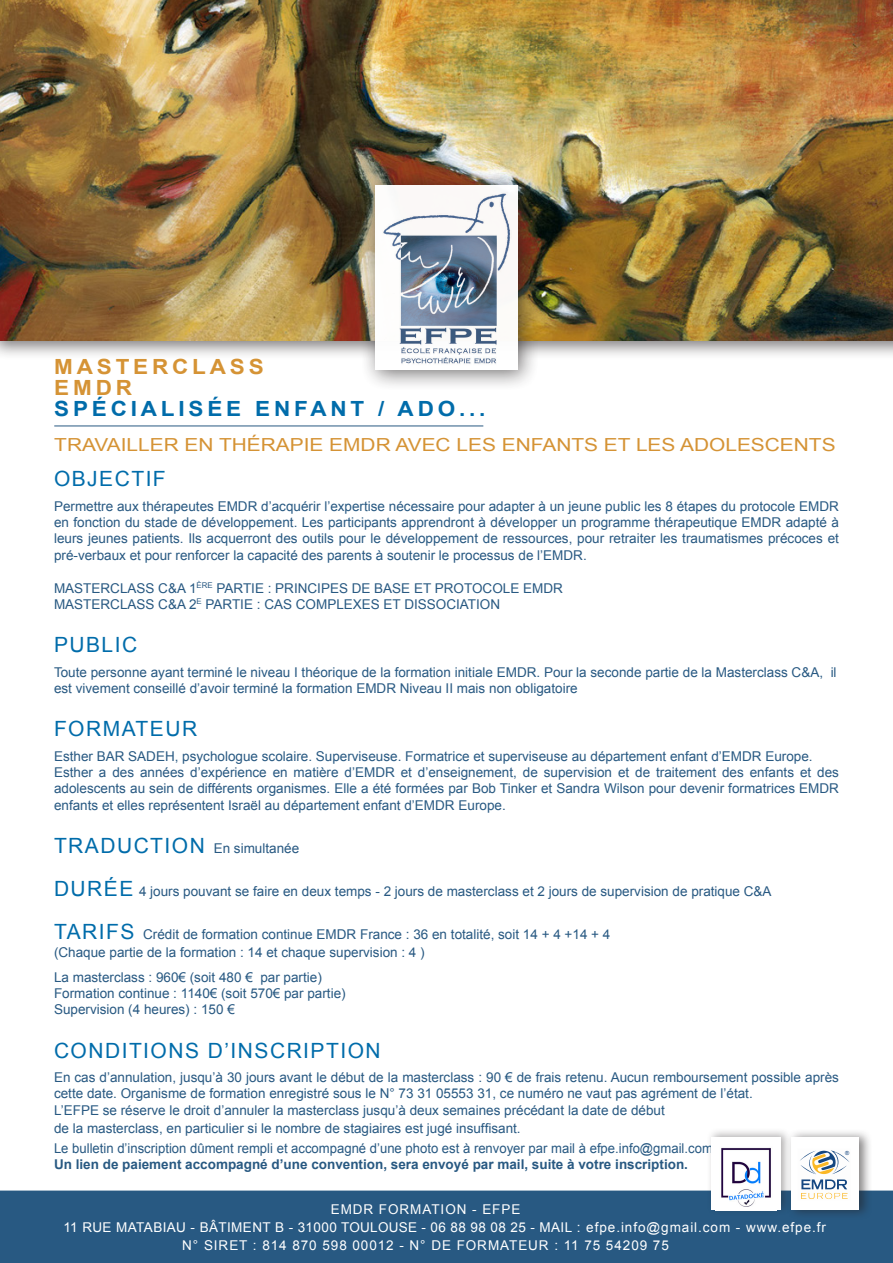
<style>
.page{position:relative;width:893px;height:1263px;background:#fff}
.page>*{position:absolute;margin:0;border:0;box-sizing:border-box;transform-origin:0 0}
.sous_titre{font:21px "Arial";letter-spacing:.07em;color:#006caa}
.titre{font:700 20.85px "Arial";letter-spacing:.17em;color:#006caa;scale:1.08 1}
.titre-2{font:700 20.85px "Arial";letter-spacing:.17em;color:#d59335;scale:1.08 1}
.sous_titre-2{font:18px "Arial";color:#d59335;scale:1.16 1}
.TEXTE-OK{font:13.5px/16.2px "Arial";color:#285982;text-align:justify}
.sous_titre-3{font:13.5px/16.2px "Arial";color:#285982;text-align:justify}
.texteblanc{font:13.5px "Arial";letter-spacing:.03em;color:#fff}
.TEXTE-OK-2{font:700 13.5px "Arial";color:#285982}
.texteblanc-2{font:13.5px "Arial";letter-spacing:.07em;color:#fff}
.t1{font:5.55px "Arial";color:#154781}
.s1{font-size:21px;color:#006caa}
</style>
<div class="page">
<div style="left:0;top:0;width:893px;height:360px;background:#231f20;opacity:.57"></div>
<img style="left:0;top:0;width:893px;height:340px">
<div style="left:0;top:1191px;width:893px;height:72px;background:#285982"></div>
<div style="left:360px;top:169px;width:180px;height:223px;background:#231f20;opacity:.64"></div>
<div style="left:376px;top:185px;width:142px;height:185px;background:#fff"></div>
<img style="left:383px;top:192px;width:129px;height:172px">
<hr style="left:54px;top:426px;width:429px;height:1px;background:#285982">
<div style="left:787px;top:1129px;width:86px;height:91px;background:#231f20;opacity:.55"></div>
<div style="left:792px;top:1138px;width:67px;height:72px;background:#fff"></div>
<svg style="left:800px;top:1150px;width:50px;height:49px"></svg>
<div style="left:707px;top:1127px;width:85px;height:88px;background:#231f20;opacity:.36"></div>
<div style="left:711px;top:1138px;width:70px;height:72px;background:#fff"></div>
<img style="left:721px;top:1147px;width:50px;height:60px">
<p class="titre-2" style="left:54px;top:353px;width:195px">MASTERCLASS</p>
<p class="titre-2" style="left:54px;top:374px;width:73px">EMDR</p>
<p class="titre" style="left:54px;top:395px;width:401px">SPÉCIALISÉE ENFANT / ADO...</p>
<p class="sous_titre-2" style="left:54px;top:432px;width:675px">TRAVAILLER EN THÉRAPIE EMDR AVEC LES ENFANTS ET LES ADOLESCENTS</p>
<p class="sous_titre" style="left:54px;top:465px;width:113px">OBJECTIF</p>
<p class="sous_titre-3" style="left:54px;top:498px;width:786px">Permettre aux thérapeutes EMDR d’acquérir l’expertise nécessaire pour adapter à un jeune public les 8 étapes du protocole EMDR en fonction du stade de développement. Les participants apprendront à développer un programme thérapeutique EMDR adapté à leurs jeunes patients. Ils acquerront des outils pour le développement de ressources, pour retraiter les traumatismes précoces et pré-verbaux et pour renforcer la capacité des parents à soutenir le processus de l’EMDR.</p>
<p class="TEXTE-OK" style="left:54px;top:580px;width:510px">MASTERCLASS C&amp;A 1<sup>ÈRE</sup> PARTIE : PRINCIPES DE BASE ET PROTOCOLE EMDR</p>
<p class="TEXTE-OK" style="left:54px;top:596px;width:448px">MASTERCLASS C&amp;A 2<sup>E</sup> PARTIE : CAS COMPLEXES ET DISSOCIATION</p>
<p class="sous_titre" style="left:54px;top:631px;width:85px">PUBLIC</p>
<p class="sous_titre-3" style="left:54px;top:664px;width:784px">Toute personne ayant terminé le niveau I théorique de la formation initiale EMDR. Pour la seconde partie de la Masterclass C&amp;A, il est vivement conseillé d’avoir terminé la formation EMDR Niveau II mais non obligatoire</p>
<p class="sous_titre" style="left:54px;top:715px;width:145px">FORMATEUR</p>
<p class="TEXTE-OK" style="left:54px;top:748px;width:760px">Esther BAR SADEH, psychologue scolaire. Superviseuse. Formatrice et superviseuse au département enfant d’EMDR Europe.</p>
<p class="TEXTE-OK" style="left:54px;top:764px;width:786px">Esther a des années d’expérience en matière d’EMDR et d’enseignement, de supervision et de traitement des enfants et des adolescents au sein de différents organismes. Elle a été formées par Bob Tinker et Sandra Wilson pour devenir formatrices EMDR enfants et elles représentent Israël au département enfant d’EMDR Europe.</p>
<p class="sous_titre-3" style="left:54px;top:840px;width:247px"><span class="s1">TRADUCTION</span> En simultanée</p>
<p class="sous_titre-3" style="left:54px;top:883px;width:719px"><span class="s1">DURÉE</span> 4 jours pouvant se faire en deux temps - 2 jours de masterclass et 2 jours de supervision de pratique C&amp;A</p>
<p class="sous_titre-3" style="left:54px;top:926px;width:558px"><span class="s1">TARIFS</span> Crédit de formation continue EMDR France : 36 en totalité, soit 14 + 4 +14 + 4</p>
<p class="sous_titre-3" style="left:54px;top:944px;width:372px">(Chaque partie de la formation : 14 et chaque supervision : 4 )</p>
<p class="sous_titre-3" style="left:54px;top:969px;width:269px">La masterclass : 960€ (soit 480 € par partie)</p>
<p class="sous_titre-3" style="left:54px;top:985px;width:293px">Formation continue : 1140€ (soit 570€ par partie)</p>
<p class="sous_titre-3" style="left:54px;top:1002px;width:182px">Supervision (4 heures) : 150 €</p>
<p class="sous_titre" style="left:54px;top:1036px;width:328px">CONDITIONS D’INSCRIPTION</p>
<p class="TEXTE-OK" style="left:54px;top:1069px;width:786px">En cas d’annulation, jusqu’à 30 jours avant le début de la masterclass : 90 € de frais retenu. Aucun remboursement possible après cette date. Organisme de formation enregistré sous le N° 73 31 05553 31, ce numéro ne vaut pas agrément de l’état.</p>
<p class="TEXTE-OK" style="left:54px;top:1102px;width:612px">L’EFPE se réserve le droit d’annuler la masterclass jusqu’à deux semaines précédant la date de début</p>
<p class="TEXTE-OK" style="left:54px;top:1120px;width:468px">de la masterclass, en particulier si le nombre de stagiaires est jugé insuffisant.</p>
<p class="TEXTE-OK" style="left:54px;top:1140px;width:660px">Le bulletin d’inscription dûment rempli et accompagné d’une photo est à renvoyer par mail à efpe.info@gmail.com</p>
<p class="TEXTE-OK-2" style="left:54px;top:1156px;width:635px">Un lien de paiement accompagné d’une convention, sera envoyé par mail, suite à votre inscription.</p>
<p class="t1" style="left:845px;top:1149px;width:6px">®</p>
<p class="texteblanc-2" style="left:331px;top:1200px;width:191px">EMDR FORMATION - EFPE</p>
<p class="texteblanc" style="left:63px;top:1218px;width:764px">11 RUE MATABIAU - BÂTIMENT B - 31000 TOULOUSE - 06 88 98 08 25 - MAIL : efpe.info@gmail.com - www.efpe.fr</p>
<p class="texteblanc-2" style="left:182px;top:1236px;width:488px">N° SIRET : 814 870 598 00012 - N° DE FORMATEUR : 11 75 54209 75</p>
</div>
